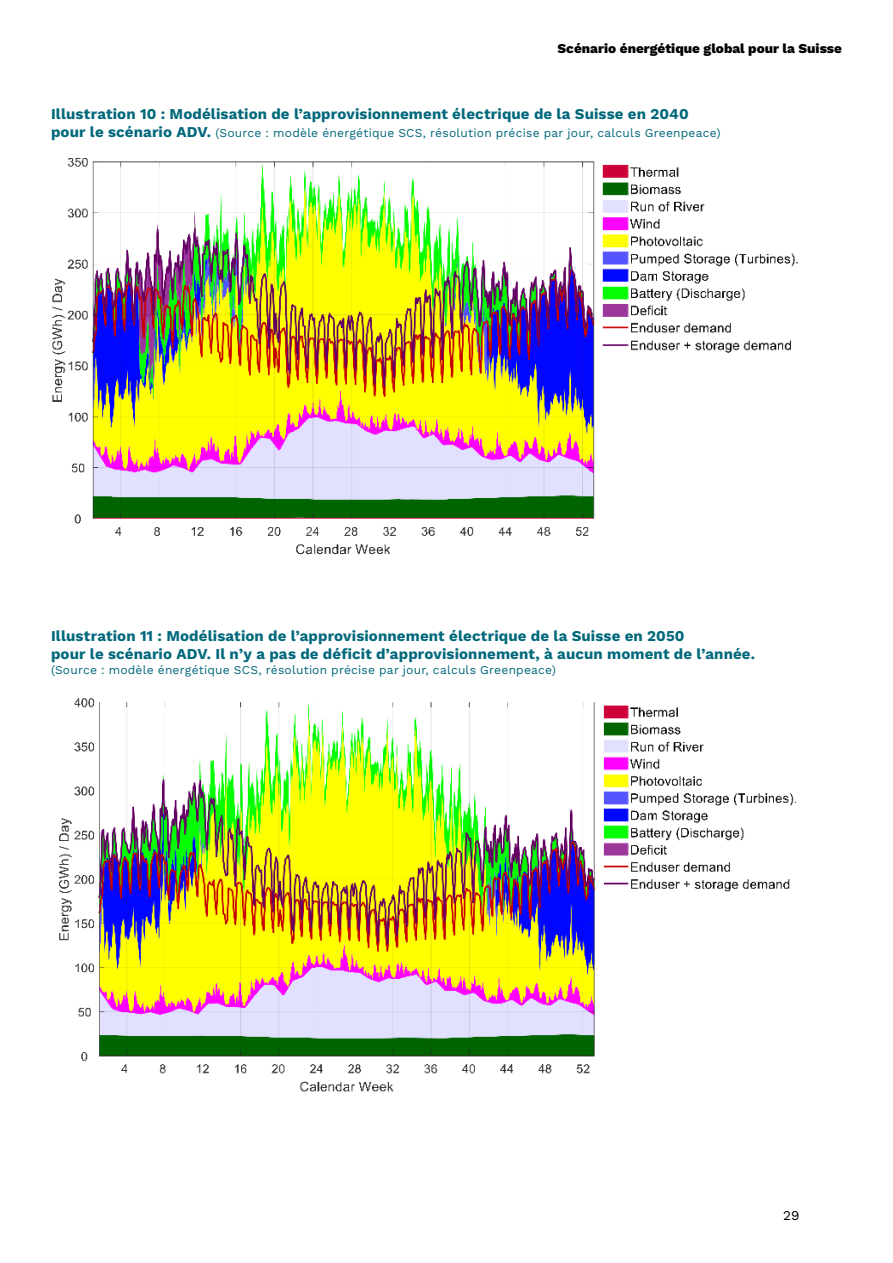
<style>
.page{position:relative;width:893px;height:1263px;background:#fff}
.page>*{position:absolute;margin:0;border:0;box-sizing:border-box;transform-origin:0 0}
.Fussnoten{font:700 15px/18px "Work Sans";letter-spacing:.01em;color:#00687b}
.t1{font:800 13.5px "Work Sans";color:#000}
.t2{font:13.5px "Work Sans";color:#000}
.Fussnoten-2{font:12px "Work Sans";letter-spacing:.015em;color:#00687b}
.s1{font-weight:700;font-size:15px}
</style>
<div class="page">
<img style="left:52px;top:158px;width:746px;height:397px">
<div style="left:101px;top:145px;width:517px;height:14px;background:#fff"></div>
<img style="left:59px;top:698px;width:737px;height:394px">
<div style="left:101px;top:686px;width:517px;height:14px;background:#fff"></div>
<p class="t1" style="left:558px;top:40px;width:286px">Scénario énergétique global pour la Suisse</p>
<p class="Fussnoten" style="left:51px;top:106px;width:639px">Illustration 10 : Modélisation de l’approvisionnement électrique de la Suisse en 2040</p>
<p class="Fussnoten-2" style="left:51px;top:126px;width:671px"><span class="s1">pour le scénario ADV.</span> (Source : modèle énergétique SCS, résolution précise par jour, calculs Greenpeace)</p>
<p class="Fussnoten" style="left:51px;top:628px;width:706px">Illustration 11 : Modélisation de l’approvisionnement électrique de la Suisse en 2050<br>pour le scénario ADV. Il n’y a pas de déficit d’approvisionnement, à aucun moment de l’année.</p>
<p class="Fussnoten-2" style="left:51px;top:663px;width:506px">(Source : modèle énergétique SCS, résolution précise par jour, calculs Greenpeace)</p>
<p class="t2" style="left:783px;top:1208px;width:18px">29</p>
</div>
